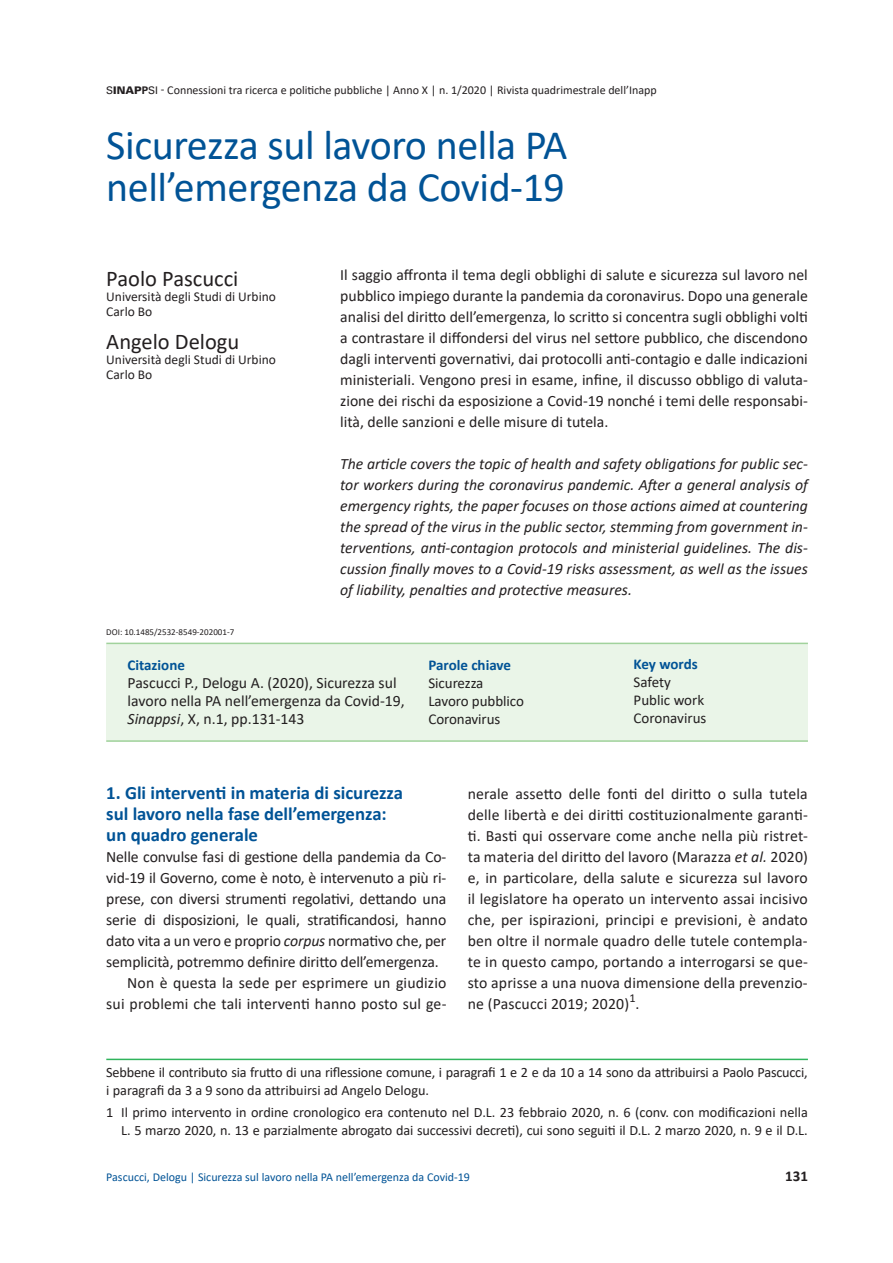
<style>
.page{position:relative;width:893px;height:1263px;background:#fff}
.page>*{position:absolute;margin:0;border:0;box-sizing:border-box;transform-origin:0 0}
.t1{font:42px/42px "Calibri";letter-spacing:-.01em;color:#015396}
.t2{font:22.5px "Calibri";color:#231f20}
.t3{font:700 18.75px/21px "Calibri";color:#015396}
.t4{font:15.75px/21px "Calibri";letter-spacing:-.01em;color:#231f20;text-align:justify}
.t5{font:italic 15.75px/21px "Calibri";color:#231f20;text-align:justify}
.t6{font:15.75px "Calibri";letter-spacing:.01em;color:#231f20}
.t7{font:15px/18px "Calibri";letter-spacing:-.005em;color:#231f20}
.t8{font:700 15px "Calibri";letter-spacing:-.01em;color:#015396}
.t9{font:700 15px "Calibri";color:#231f20}
.t10{font:14.25px/18px "Calibri";letter-spacing:-.01em;color:#231f20}
.t11{font:13.5px/15px "Calibri";color:#231f20}
.t12{font:12px "Calibri";color:#231f20}
.t13{font:12px "Calibri";color:#015396}
.t14{font:9px "Calibri";color:#231f20}
.s1{font-family:"Univers LT";font-size:10.5px}
.s2{font-family:"Univers LT";font-weight:900;font-size:10.5px}
.s3{font-family:"Univers LT";font-weight:700;font-size:10.5px}
.s4{font-style:italic}
</style>
<div class="page">
<div style="left:106px;top:644px;width:702px;height:98px;background:#eaf5e8"></div>
<hr style="left:106px;top:643px;width:702px;height:1px;background:#a1d29c">
<hr style="left:106px;top:740px;width:702px;height:2px;background:#a1d29c">
<hr style="left:106px;top:1059px;width:702px;height:1px;background:#30b45c">
<p class="t12" style="left:106px;top:82px;width:552px"><span class="s1">S</span><span class="s2">INAP</span><span class="s3">P</span><span class="s1">SI</span> - Connessioni tra ricerca e politiche pubbliche | Anno X | n. 1/2020 | Rivista quadrimestrale dell’Inapp</p>
<h1 class="t1" style="left:106px;top:123px;width:463px">Sicurezza sul lavoro nella PA nell’emergenza da Covid-19</h1>
<h2 class="t2" style="left:106px;top:262px;width:134px">Paolo Pascucci</h2>
<p class="t11" style="left:106px;top:288px;width:171px">Università degli Studi di Urbino<br>Carlo Bo</p>
<h2 class="t2" style="left:106px;top:325px;width:134px">Angelo Delogu</h2>
<p class="t11" style="left:106px;top:351px;width:171px">Università degli Studi di Urbino<br>Carlo Bo</p>
<p class="t14" style="left:106px;top:626px;width:130px">DOI: 10.1485/2532-8549-202001-7</p>
<p class="t4" style="left:340px;top:264px;width:469px">Il saggio affronta il tema degli obblighi di salute e sicurezza sul lavoro nel pubblico impiego durante la pandemia da coronavirus. Dopo una generale analisi del diritto dell’emergenza, lo scritto si concentra sugli obblighi volti a contrastare il diffondersi del virus nel settore pubblico, che discendono dagli interventi governativi, dai protocolli anti-contagio e dalle indicazioni ministeriali. Vengono presi in esame, infine, il discusso obbligo di valuta&shy;zione dei rischi da esposizione a Covid-19 nonché i temi delle responsabi&shy;lità, delle sanzioni e delle misure di tutela.</p>
<p class="t5" style="left:340px;top:453px;width:469px">The article covers the topic of health and safety obligations for public sec&shy;tor workers during the coronavirus pandemic. After a general analysis of emergency rights, the paper focuses on those actions aimed at countering the spread of the virus in the public sector, stemming from government in&shy;terventions, anti-contagion protocols and ministerial guidelines. The dis&shy;cussion finally moves to a Covid-19 risks assessment, as well as the issues of liability, penalties and protective measures.</p>
<p class="t8" style="left:128px;top:654px;width:59px">Citazione</p>
<p class="t4" style="left:128px;top:673px;width:279px;line-height:18px;text-align:left">Pascucci P., Delogu A. (2020), Sicurezza sul lavoro nella PA nell’emergenza da Covid-19,<br><span class="s4">Sinappsi</span>, X, n.1, pp.131-143</p>
<p class="t8" style="left:428px;top:654px;width:84px">Parole chiave</p>
<p class="t7" style="left:428px;top:673px;width:97px">Sicurezza<br>Lavoro pubblico<br>Coronavirus</p>
<p class="t8" style="left:634px;top:653px;width:66px">Key words</p>
<p class="t7" style="left:634px;top:672px;width:74px">Safety<br>Public work<br>Coronavirus</p>
<p class="t3" style="left:106px;top:782px;width:298px">1. Gli interventi in materia di sicurezza sul lavoro nella fase dell’emergenza: un quadro generale</p>
<p class="t4" style="left:106px;top:845px;width:341px">Nelle convulse fasi di gestione della pandemia da Co-</p>
<p class="t4" style="left:106px;top:866px;width:341px">vid-19 il Governo, come è noto, è intervenuto a più ri-</p>
<p class="t4" style="left:106px;top:887px;width:342px">prese, con diversi strumenti regolativi, dettando una</p>
<p class="t4" style="left:106px;top:908px;width:341px">serie di disposizioni, le quali, stratificandosi, hanno</p>
<p class="t4" style="left:106px;top:929px;width:342px">dato vita a un vero e proprio <span class="s4">corpus</span> normativo che, per</p>
<p class="t4" style="left:106px;top:950px;width:334px">semplicità, potremmo definire diritto dell’emergenza.</p>
<p class="t6" style="left:127px;top:971px;width:321px">Non è questa la sede per esprimere un giudizio</p>
<p class="t6" style="left:106px;top:992px;width:342px">sui problemi che tali interventi hanno posto sul ge-</p>
<p class="t4" style="left:468px;top:782px;width:342px">nerale assetto delle fonti del diritto o sulla tutela delle libertà e dei diritti costituzionalmente garanti&shy;ti. Basti qui osservare come anche nella più ristret&shy;ta materia del diritto del lavoro (Marazza <span class="s4">et al.</span> 2020) e, in particolare, della salute e sicurezza sul lavoro il legislatore ha operato un intervento assai incisivo che, per ispirazioni, principi e previsioni, è andato ben oltre il normale quadro delle tutele contempla&shy;te in questo campo, portando a interrogarsi se que&shy;sto aprisse a una nuova dimensione della prevenzio&shy;ne (Pascucci 2019; 2020)<sup>1</sup>.</p>
<p class="t10" style="left:106px;top:1063px;width:703px">Sebbene il contributo sia frutto di una riflessione comune, i paragrafi 1 e 2 e da 10 a 14 sono da attribuirsi a Paolo Pascucci, i paragrafi da 3 a 9 sono da attribuirsi ad Angelo Delogu.</p>
<p class="t10" style="left:106px;top:1103px;width:703px;text-align:right">1 Il primo intervento in ordine cronologico era contenuto nel D.L. 23 febbraio 2020, n. 6 (conv. con modificazioni nella<br>L. 5 marzo 2020, n. 13 e parzialmente abrogato dai successivi decreti), cui sono seguiti il D.L. 2 marzo 2020, n. 9 e il D.L.</p>
<p class="t13" style="left:106px;top:1168px;width:365px">Pascucci, Delogu | Sicurezza sul lavoro nella PA nell’emergenza da Covid-19</p>
<p class="t9" style="left:785px;top:1165px;width:24px">131</p>
</div>
